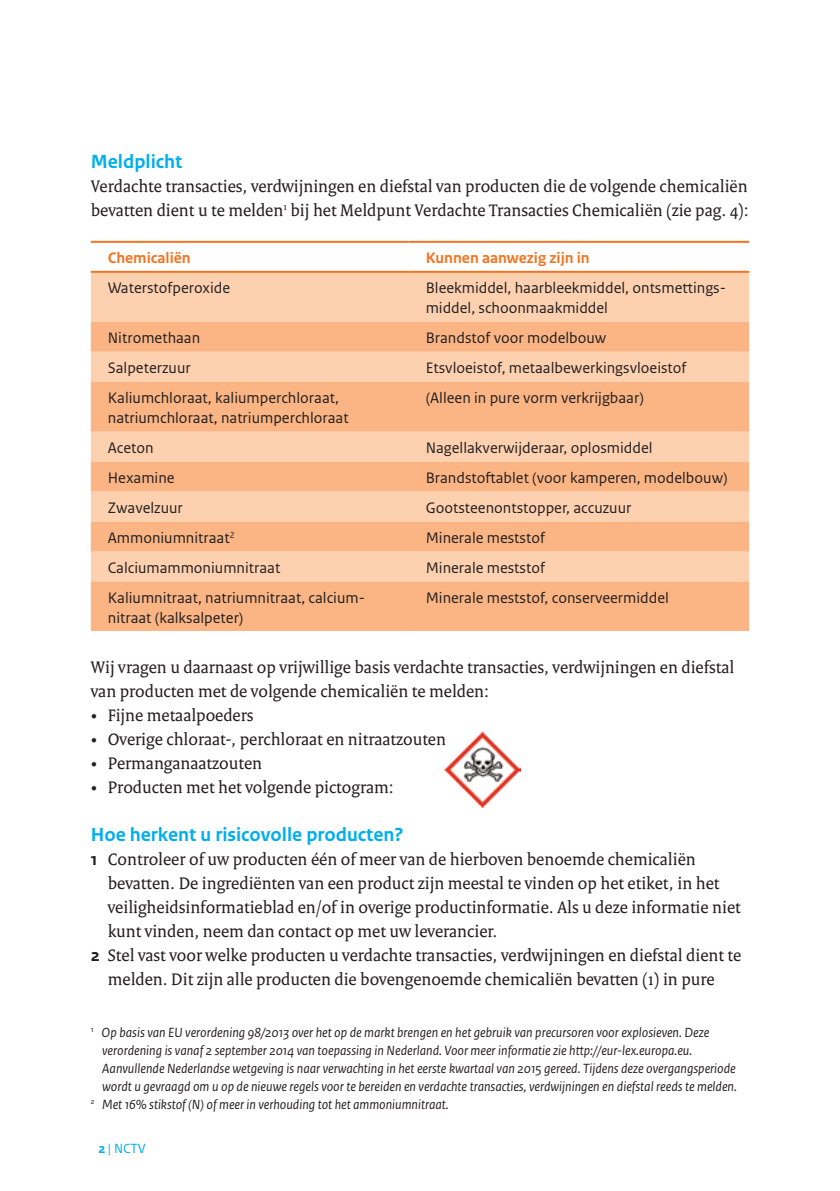
<style>
.page{position:relative;width:840px;height:1191px;background:#fff}
.page>*{position:absolute;margin:0;border:0;box-sizing:border-box;transform-origin:0 0}
.t1{font:700 20px "Rijksoverheid Sans Text";color:#00aeef}
.t2{font:18px/24px "Rijksoverheid Serif";color:#231f20}
.t3{font:16px/20px "Rijksoverheid Sans Text";color:#231f20}
.t4{font:700 16px "Rijksoverheid Sans Text";color:#f37421}
.t5{font:italic 14px "Rijksoverheid Sans Text";color:#231f20}
.t6{font:14px "Rijksoverheid Sans Text";color:#00aeef}
.s1{font-family:"Rijksoverheid Sans Text";font-weight:700}
.s2{font-weight:700}
</style>
<div class="page">
<div style="left:91px;top:273px;width:657px;height:49px;background:#fdd1b0"></div>
<svg style="left:91px;top:322px;width:657px;height:309px;fill:#fbb584"></svg>
<hr style="left:91px;top:241px;width:317px;height:2px;background:#f37421">
<hr style="left:408px;top:241px;width:340px;height:2px;background:#f37421">
<hr style="left:91px;top:271px;width:317px;height:2px;background:#f37421">
<hr style="left:408px;top:271px;width:340px;height:2px;background:#f37421">
<img style="left:444px;top:731px;width:76px;height:76px">
<p class="t1" style="left:91px;top:150px;width:93px">Meldplicht</p>
<p class="t2" style="left:91px;top:174px;width:659px">Verdachte transacties, verdwijningen en diefstal van producten die de volgende chemicaliën bevatten dient u te melden<sup>1</sup> bij het Meldpunt Verdachte Transacties Chemicaliën (zie pag. 4):</p>
<p class="t4" style="left:108px;top:249px;width:84px">Chemicaliën</p>
<p class="t4" style="left:425px;top:249px;width:165px">Kunnen aanwezig zijn in</p>
<p class="t3" style="left:108px;top:278px;width:124px">Waterstofperoxide</p>
<p class="t3" style="left:425px;top:278px;width:302px">Bleekmiddel, haarbleekmiddel, ontsmettings&shy;middel, schoonmaakmiddel</p>
<p class="t3" style="left:108px;top:328px;width:94px">Nitromethaan</p>
<p class="t3" style="left:425px;top:328px;width:182px">Brandstof voor modelbouw</p>
<p class="t3" style="left:108px;top:358px;width:84px">Salpeterzuur</p>
<p class="t3" style="left:425px;top:358px;width:262px">Etsvloeistof, metaalbewerkingsvloeistof</p>
<p class="t3" style="left:108px;top:388px;width:242px">Kaliumchloraat, kaliumperchloraat, natriumchloraat, natriumperchloraat</p>
<p class="t3" style="left:425px;top:388px;width:219px">(Alleen in pure vorm verkrijgbaar)</p>
<p class="t3" style="left:108px;top:438px;width:47px">Aceton</p>
<p class="t3" style="left:425px;top:438px;width:228px">Nagellakverwijderaar, oplosmiddel</p>
<p class="t3" style="left:108px;top:468px;width:68px">Hexamine</p>
<p class="t3" style="left:425px;top:468px;width:303px">Brandstoftablet (voor kamperen, modelbouw)</p>
<p class="t3" style="left:108px;top:498px;width:77px">Zwavelzuur</p>
<p class="t3" style="left:425px;top:498px;width:207px">Gootsteenontstopper, accuzuur</p>
<p class="t3" style="left:108px;top:528px;width:128px">Ammoniumnitraat<sup>2</sup></p>
<p class="t3" style="left:425px;top:528px;width:121px">Minerale meststof</p>
<p class="t3" style="left:108px;top:558px;width:174px">Calciumammoniumnitraat</p>
<p class="t3" style="left:425px;top:558px;width:121px">Minerale meststof</p>
<p class="t3" style="left:108px;top:588px;width:258px">Kaliumnitraat, natriumnitraat, calcium&shy;nitraat (kalksalpeter)</p>
<p class="t3" style="left:425px;top:588px;width:245px">Minerale meststof, conserveermiddel</p>
<p class="t2" style="left:91px;top:655px;width:644px">Wij vragen u daarnaast op vrijwillige basis verdachte transacties, verdwijningen en diefstal van producten met de volgende chemicaliën te melden:</p>
<p class="t2" style="left:91px;top:703px;width:164px">• Fijne metaalpoeders</p>
<p class="t2" style="left:91px;top:727px;width:356px">• Overige chloraat-, perchloraat en nitraatzouten</p>
<p class="t2" style="left:91px;top:751px;width:173px">• Permanganaatzouten</p>
<p class="t2" style="left:91px;top:775px;width:304px">• Producten met het volgende pictogram:</p>
<p class="t1" style="left:91px;top:823px;width:314px">Hoe herkent u risicovolle producten?</p>
<p class="t2" style="left:91px;top:847px;width:606px"><span class="s1">1</span> Controleer of uw producten één of meer van de hierboven benoemde chemicaliën</p>
<p class="t2" style="left:108px;top:871px;width:612px">bevatten. De ingrediënten van een product zijn meestal te vinden op het etiket, in het</p>
<p class="t2" style="left:108px;top:895px;width:634px">veiligheidsinformatieblad en/of in overige productinformatie. Als u deze informatie niet</p>
<p class="t2" style="left:108px;top:919px;width:391px">kunt vinden, neem dan contact op met uw leverancier.</p>
<p class="t2" style="left:91px;top:943px;width:651px"><span class="s1">2</span> Stel vast voor welke producten u verdachte transacties, verdwijningen en diefstal dient te</p>
<p class="t2" style="left:108px;top:967px;width:608px">melden. Dit zijn alle producten die bovengenoemde chemicaliën bevatten (1) in pure</p>
<p class="t5" style="left:91px;top:1024px;width:619px"><sup>1</sup> Op basis van EU verordening 98/2013 over het op de markt brengen en het gebruik van precursoren voor explosieven. Deze</p>
<p class="t5" style="left:102px;top:1042px;width:591px">verordening is vanaf 2 september 2014 van toepassing in Nederland. Voor meer informatie zie http://eur-lex.europa.eu.</p>
<p class="t5" style="left:102px;top:1060px;width:634px">Aanvullende Nederlandse wetgeving is naar verwachting in het eerste kwartaal van 2015 gereed. Tijdens deze overgangsperiode</p>
<p class="t5" style="left:102px;top:1078px;width:636px">wordt u gevraagd om u op de nieuwe regels voor te bereiden en verdachte transacties, verdwijningen en diefstal reeds te melden.</p>
<p class="t5" style="left:91px;top:1096px;width:359px"><sup>2</sup> Met 16% stikstof (N) of meer in verhouding tot het ammoniumnitraat.</p>
<p class="t6" style="left:98px;top:1140px;width:49px"><span class="s2">2</span> | NCTV</p>
</div>
